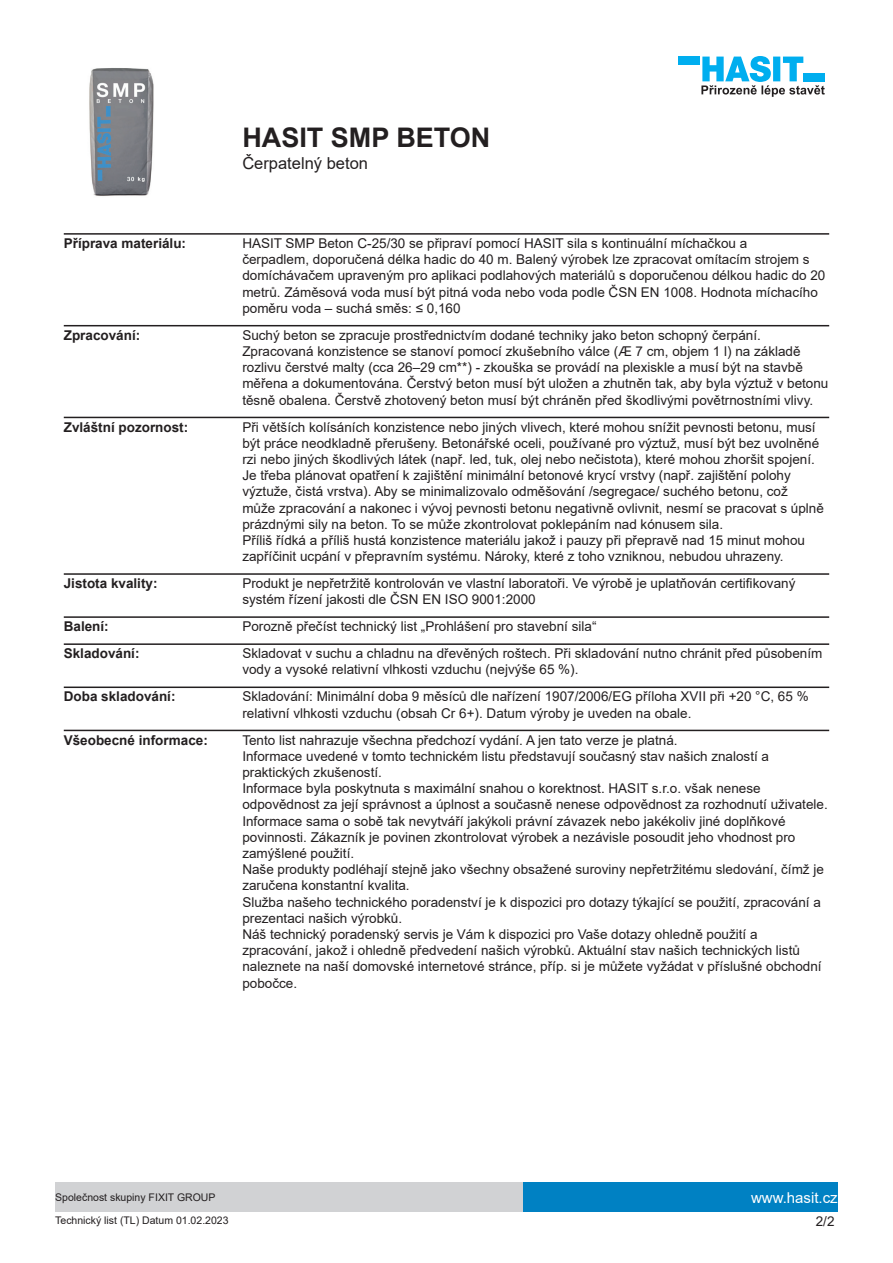
<style>
.page{position:relative;width:893px;height:1263px;background:#fff}
.page>*{position:absolute;margin:0;border:0;box-sizing:border-box;transform-origin:0 0}
.t1{font:700 27px "Arial";color:#231f20}
.t2{font:16.5px "Arial";color:#231f20}
.t3{font:15px "Arial";color:#fff}
.t4{font:13.5px/16.2px "Arial";color:#231f20}
.t5{font:700 13.5px "Arial";color:#231f20}
.t6{font:10.5px "Arial";color:#231f20}
</style>
<div class="page">
<img style="left:89px;top:68px;width:65px;height:128px">
<div style="left:679px;top:57px;width:21px;height:8px;background:#00aeef"></div>
<svg style="left:701px;top:56px;width:124px;height:41px"></svg>
<div style="left:523px;top:1182px;width:315px;height:30px;background:#0081c3"></div>
<div style="left:55px;top:1182px;width:468px;height:30px;background:#d1d2d4"></div>
<hr style="left:64px;top:233px;width:765px;height:2px;background:#231f20">
<hr style="left:64px;top:325px;width:765px;height:1px;background:#231f20">
<hr style="left:64px;top:417px;width:765px;height:1px;background:#231f20">
<hr style="left:64px;top:573px;width:765px;height:2px;background:#231f20">
<hr style="left:64px;top:616px;width:765px;height:2px;background:#231f20">
<hr style="left:64px;top:643px;width:765px;height:2px;background:#231f20">
<hr style="left:64px;top:686px;width:765px;height:2px;background:#231f20">
<hr style="left:64px;top:730px;width:765px;height:1px;background:#231f20">
<h1 class="t1" style="left:242px;top:119px;width:250px">HASIT SMP BETON</h1>
<p class="t2" style="left:242px;top:152px;width:127px">Čerpatelný beton</p>
<p class="t5" style="left:64px;top:234px;width:124px">Příprava materiálu:</p>
<p class="t4" style="left:242px;top:235px;width:585px">HASIT SMP Beton C-25/30 se připraví pomocí HASIT sila s kontinuální míchačkou a<br>čerpadlem, doporučená délka hadic do 40 m. Balený výrobek lze zpracovat omítacím strojem s domíchávačem upraveným pro aplikaci podlahových materiálů s doporučenou délkou hadic do 20 metrů. Záměsová voda musí být pitná voda nebo voda podle ČSN EN 1008. Hodnota míchacího poměru voda – suchá směs: ≤ 0,160</p>
<p class="t5" style="left:64px;top:325px;width:78px">Zpracování:</p>
<p class="t4" style="left:242px;top:327px;width:588px">Suchý beton se zpracuje prostřednictvím dodané techniky jako beton schopný čerpání.<br>Zpracovaná konzistence se stanoví pomocí zkušebního válce (Æ 7 cm, objem 1 l) na základě rozlivu čerstvé malty (cca 26–29 cm**) - zkouška se provádí na plexiskle a musí být na stavbě měřena a dokumentována. Čerstvý beton musí být uložen a zhutněn tak, aby byla výztuž v betonu těsně obalena. Čerstvě zhotovený beton musí být chráněn před škodlivými povětrnostními vlivy.</p>
<p class="t5" style="left:64px;top:417px;width:126px">Zvláštní pozornost:</p>
<p class="t4" style="left:242px;top:419px;width:583px">Při větších kolísáních konzistence nebo jiných vlivech, které mohou snížit pevnosti betonu, musí být práce neodkladně přerušeny. Betonářské oceli, používané pro výztuž, musí být bez uvolněné rzi nebo jiných škodlivých látek (např. led, tuk, olej nebo nečistota), které mohou zhoršit spojení.<br>Je třeba plánovat opatření k zajištění minimální betonové krycí vrstvy (např. zajištění polohy výztuže, čistá vrstva). Aby se minimalizovalo odměšování /segregace/ suchého betonu, což může zpracování a nakonec i vývoj pevnosti betonu negativně ovlivnit, nesmí se pracovat s úplně prázdnými sily na beton. To se může zkontrolovat poklepáním nad kónusem sila.<br>Příliš řídká a příliš hustá konzistence materiálu jakož i pauzy při přepravě nad 15 minut mohou zapříčinit ucpání v přepravním systému. Nároky, které z toho vzniknou, nebudou uhrazeny.</p>
<p class="t5" style="left:64px;top:574px;width:95px">Jistota kvality:</p>
<p class="t4" style="left:242px;top:575px;width:555px">Produkt je nepřetržitě kontrolován ve vlastní laboratoři. Ve výrobě je uplatňován certifikovaný systém řízení jakosti dle ČSN EN ISO 9001:2000</p>
<p class="t5" style="left:64px;top:617px;width:47px">Balení:</p>
<p class="t4" style="left:242px;top:618px;width:356px">Porozně přečíst technický list „Prohlášení pro stavební sila“</p>
<p class="t5" style="left:64px;top:644px;width:77px">Skladování:</p>
<p class="t4" style="left:242px;top:645px;width:582px">Skladovat v suchu a chladnu na dřevěných roštech. Při skladování nutno chránit před působením vody a vysoké relativní vlhkosti vzduchu (nejvýše 65 %).</p>
<p class="t5" style="left:64px;top:687px;width:113px">Doba skladování:</p>
<p class="t4" style="left:242px;top:688px;width:568px">Skladování: Minimální doba 9 měsíců dle nařízení 1907/2006/EG příloha XVII při +20 °C, 65 % relativní vlhkosti vzduchu (obsah Cr 6+). Datum výroby je uveden na obale.</p>
<p class="t5" style="left:64px;top:730px;width:146px">Všeobecné informace:</p>
<p class="t4" style="left:242px;top:731px;width:587px">Tento list nahrazuje všechna předchozí vydání. A jen tato verze je platná.<br>Informace uvedené v tomto technickém listu představují současný stav našich znalostí a praktických zkušeností.<br>Informace byla poskytnuta s maximální snahou o korektnost. HASIT s.r.o. však nenese odpovědnost za její správnost a úplnost a současně nenese odpovědnost za rozhodnutí uživatele.<br>Informace sama o sobě tak nevytváří jakýkoli právní závazek nebo jakékoliv jiné doplňkové povinnosti. Zákazník je povinen zkontrolovat výrobek a nezávisle posoudit jeho vhodnost pro zamýšlené použití.<br>Naše produkty podléhají stejně jako všechny obsažené suroviny nepřetržitému sledování, čímž je zaručena konstantní kvalita.<br>Služba našeho technického poradenství je k dispozici pro dotazy týkající se použití, zpracování a prezentaci našich výrobků.<br>Náš technický poradenský servis je Vám k dispozici pro Vaše dotazy ohledně použití a zpracování, jakož i ohledně předvedení našich výrobků. Aktuální stav našich technických listů naleznete na naší domovské internetové stránce, příp. si je můžete vyžádat v příslušné obchodní pobočce.</p>
<p class="t6" style="left:55px;top:1190px;width:162px">Společnost skupiny FIXIT GROUP</p>
<p class="t3" style="left:751px;top:1187px;width:88px">www.hasit.cz</p>
<p class="t6" style="left:55px;top:1213px;width:175px">Technický list (TL) Datum 01.02.2023</p>
<p class="t4" style="left:816px;top:1213px;width:20px">2/2</p>
</div>
